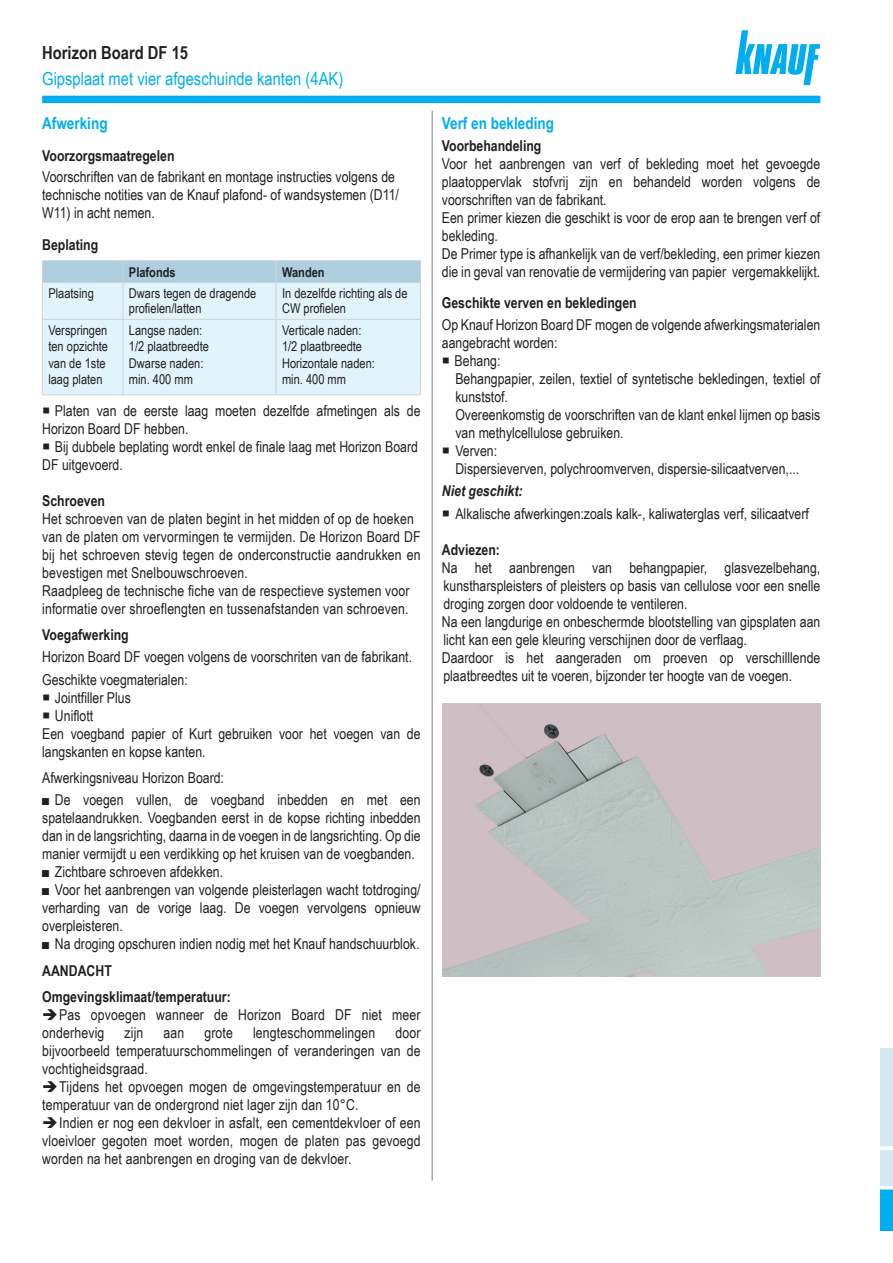
<style>
.page{position:relative;width:893px;height:1263px;background:#fff}
.page>*{position:absolute;margin:0;border:0;box-sizing:border-box;transform-origin:0 0}
.t1{font:18px "Arial Narrow";color:#00aeef}
.t2{font:700 18px "Arial Narrow";color:#231f20}
.t3{font:700 16.5px "Arial Narrow";color:#00aeef}
.t4{font:15px/18px "Arial Narrow";color:#231f20}
.t5{font:700 15px/26.5px "Arial Narrow";color:#231f20}
.t6{font:italic 700 15px "Arial Narrow";color:#231f20}
.t7{font:13.5px/16.2px "Arial Narrow";color:#231f20}
.t8{font:700 13.5px "Arial Narrow";color:#231f20}
</style>
<div class="page">
<div style="left:42px;top:96px;width:778px;height:7px;background:#00aeef"></div>
<svg style="left:735px;top:30px;width:85px;height:55px"></svg>
<hr style="left:432px;top:111px;width:1px;height:1070px;background:#869096">
<hr style="left:42px;top:260px;width:81px;height:1px;background:#d1d2d4">
<hr style="left:123px;top:260px;width:153px;height:1px;background:#d1d2d4">
<hr style="left:276px;top:260px;width:145px;height:1px;background:#d1d2d4">
<svg style="left:42px;top:261px;width:379px;height:134px;background:#d8edf7"></svg>
<hr style="left:42px;top:282px;width:81px;height:1px;background:#d1d2d4">
<hr style="left:42px;top:283px;width:1px;height:36px;background:#d1d2d4">
<hr style="left:123px;top:282px;width:153px;height:1px;background:#d1d2d4">
<hr style="left:123px;top:283px;width:1px;height:36px;background:#d1d2d4">
<hr style="left:276px;top:282px;width:145px;height:1px;background:#d1d2d4">
<hr style="left:276px;top:283px;width:1px;height:36px;background:#d1d2d4">
<hr style="left:420px;top:283px;width:1px;height:36px;background:#d1d2d4">
<hr style="left:42px;top:319px;width:81px;height:1px;background:#d1d2d4">
<hr style="left:42px;top:319px;width:1px;height:76px;background:#d1d2d4">
<hr style="left:123px;top:319px;width:153px;height:1px;background:#d1d2d4">
<hr style="left:123px;top:319px;width:1px;height:76px;background:#d1d2d4">
<hr style="left:276px;top:319px;width:145px;height:1px;background:#d1d2d4">
<hr style="left:276px;top:319px;width:1px;height:76px;background:#d1d2d4">
<hr style="left:420px;top:319px;width:1px;height:76px;background:#d1d2d4">
<hr style="left:42px;top:395px;width:81px;height:1px;background:#d1d2d4">
<hr style="left:123px;top:395px;width:153px;height:1px;background:#d1d2d4">
<hr style="left:276px;top:395px;width:145px;height:1px;background:#d1d2d4">
<div style="left:880px;top:1049px;width:13px;height:139px;background:#d4e8f1"></div>
<div style="left:880px;top:1188px;width:13px;height:42px;background:#00aeef"></div>
<svg style="left:880px;top:1147px;width:13px;height:3px"></svg>
<svg style="left:880px;top:1186px;width:13px;height:3px"></svg>
<img style="left:442px;top:704px;width:378px;height:273px">
<p class="t2" style="left:42px;top:39px;width:147px">Horizon Board DF 15</p>
<p class="t1" style="left:42px;top:65px;width:303px">Gipsplaat met vier afgeschuinde kanten (4AK)</p>
<p class="t3" style="left:42px;top:110px;width:67px">Afwerking</p>
<p class="t5" style="left:42px;top:142px;width:134px">Voorzorgsmaatregelen</p>
<p class="t4" style="left:42px;top:167px;width:358px">Voorschriften van de fabrikant en montage instructies volgens de technische notities van de Knauf plafond- of wandsystemen (D11/<br>W11) in acht nemen.</p>
<p class="t5" style="left:42px;top:231px;width:58px">Beplating</p>
<p class="t8" style="left:129px;top:262px;width:48px">Plafonds</p>
<p class="t8" style="left:282px;top:262px;width:44px">Wanden</p>
<p class="t7" style="left:48px;top:285px;width:47px">Plaatsing</p>
<p class="t7" style="left:129px;top:286px;width:129px;line-height:15px">Dwars tegen de dragende profielen/latten</p>
<p class="t7" style="left:282px;top:286px;width:127px;line-height:15px">In dezelfde richting als de<br>CW profielen</p>
<p class="t7" style="left:48px;top:322px;width:61px">Verspringen ten opzichte van de 1ste laag platen</p>
<p class="t7" style="left:129px;top:322px;width:82px">Langse naden:<br>1/2 plaatbreedte<br>Dwarse naden: min. 400 mm</p>
<p class="t7" style="left:282px;top:322px;width:94px">Verticale naden:<br>1/2 plaatbreedte<br>Horizontale naden: min. 400 mm</p>
<p class="t4" style="left:42px;top:401px;width:380px;text-indent:13px">Platen van de eerste laag moeten dezelfde afmetingen als de<br>Horizon Board DF hebben.</p>
<p class="t4" style="left:42px;top:437px;width:377px;text-indent:13px">Bij dubbele beplating wordt enkel de finale laag met Horizon Board<br>DF uitgevoerd.</p>
<p class="t5" style="left:42px;top:486px;width:64px">Schroeven</p>
<p class="t4" style="left:42px;top:509px;width:380px">Het schroeven van de platen begint in het midden of op de hoeken van de platen om vervormingen te vermijden. De Horizon Board DF bij het schroeven stevig tegen de onderconstructie aandrukken en bevestigen met Snelbouwschroeven.<br>Raadpleeg de technische fiche van de respectieve systemen voor informatie over shroeflengten en tussenafstanden van schroeven.</p>
<p class="t5" style="left:42px;top:621px;width:88px">Voegafwerking</p>
<p class="t4" style="left:42px;top:645px;width:371px;line-height:22.2px">Horizon Board DF voegen volgens de voorschriten van de fabrikant.<br>Geschikte voegmaterialen:</p>
<p class="t4" style="left:55px;top:688px;width:77px">Jointfiller Plus</p>
<p class="t4" style="left:55px;top:706px;width:40px">Uniflott</p>
<p class="t4" style="left:42px;top:724px;width:380px">Een voegband papier of Kurt gebruiken voor het voegen van de</p>
<p class="t4" style="left:42px;top:742px;width:165px">langskanten en kopse kanten.</p>
<p class="t4" style="left:42px;top:768px;width:183px">Afwerkingsniveau Horizon Board:</p>
<p class="t4" style="left:42px;top:790px;width:380px;text-align:justify">■ De voegen vullen, de voegband inbedden en met een spatelaandrukken. Voegbanden eerst in de kopse richting inbedden dan in de langsrichting, daarna in de voegen in de langsrichting. Op die manier vermijdt u een verdikking op het kruisen van de voegbanden.</p>
<p class="t4" style="left:42px;top:862px;width:182px">■ Zichtbare schroeven afdekken.</p>
<p class="t4" style="left:42px;top:880px;width:380px;text-align:justify">■ Voor het aanbrengen van volgende pleisterlagen wacht totdroging/ verharding van de vorige laag. De voegen vervolgens opnieuw overpleisteren.</p>
<p class="t4" style="left:42px;top:934px;width:379px">■ Na droging opschuren indien nodig met het Knauf handschuurblok.</p>
<p class="t5" style="left:42px;top:956px;width:190px">AANDACHT<br>Omgevingsklimaat/temperatuur:</p>
<p class="t4" style="left:42px;top:1005px;width:380px;text-indent:17px">Pas opvoegen wanneer de Horizon Board DF niet meer onderhevig</p>
<p class="t4" style="left:42px;top:1023px;width:380px;text-align:justify;text-indent:353px">door bijvoorbeeld temperatuurschommelingen of veranderingen van de vochtigheidsgraad.</p>
<p class="t4" style="left:42px;top:1077px;width:380px;text-indent:17px">Tijdens het opvoegen mogen de omgevingstemperatuur en de temperatuur van de ondergrond niet lager zijn dan 10°C.</p>
<p class="t4" style="left:42px;top:1113px;width:380px;text-align:justify;text-indent:17px">Indien er nog een dekvloer in asfalt, een cementdekvloer of een vloeivloer gegoten moet worden, mogen de platen pas gevoegd worden na het aanbrengen en droging van de dekvloer.</p>
<p class="t4" style="left:124px;top:1023px;width:20px">zijn</p>
<p class="t4" style="left:163px;top:1023px;width:22px">aan</p>
<p class="t4" style="left:204px;top:1023px;width:30px">grote</p>
<p class="t4" style="left:253px;top:1023px;width:124px">lengteschommelingen</p>
<p class="t3" style="left:442px;top:110px;width:114px">Verf en bekleding</p>
<p class="t5" style="left:442px;top:132px;width:101px">Voorbehandeling</p>
<p class="t4" style="left:442px;top:154px;width:380px">Voor het aanbrengen van verf of bekleding moet het gevoegde plaatoppervlak stofvrij zijn en behandeld worden volgens de voorschriften van de fabrikant.<br>Een primer kiezen die geschikt is voor de erop aan te brengen verf of bekleding.<br>De Primer type is afhankelijk van de verf/bekleding, een primer kiezen die in geval van renovatie de vermijdering van papier vergemakkelijkt.</p>
<p class="t5" style="left:442px;top:288px;width:196px">Geschikte verven en bekledingen</p>
<p class="t4" style="left:442px;top:315px;width:380px">Op Knauf Horizon Board DF mogen de volgende afwerkingsmaterialen</p>
<p class="t4" style="left:442px;top:333px;width:117px">aangebracht worden:</p>
<p class="t4" style="left:455px;top:351px;width:47px">Behang:</p>
<p class="t4" style="left:455px;top:369px;width:366px">Behangpapier, zeilen, textiel of syntetische bekledingen, textiel of</p>
<p class="t4" style="left:455px;top:387px;width:54px">kunststof.</p>
<p class="t4" style="left:455px;top:405px;width:366px">Overeenkomstig de voorschriften van de klant enkel lijmen op basis</p>
<p class="t4" style="left:455px;top:423px;width:170px">van methylcellulose gebruiken.</p>
<p class="t4" style="left:455px;top:441px;width:43px">Verven:</p>
<p class="t4" style="left:455px;top:459px;width:345px">Dispersieverven, polychroomverven, dispersie-silicaatverven,...</p>
<p class="t6" style="left:442px;top:480px;width:82px">Niet geschikt:</p>
<p class="t4" style="left:455px;top:504px;width:355px">Alkalische afwerkingen:zoals kalk-, kaliwaterglas verf, silicaatverf</p>
<p class="t5" style="left:442px;top:535px;width:60px">Adviezen:</p>
<p class="t4" style="left:442px;top:558px;width:380px">Na het aanbrengen van behangpapier, glasvezelbehang, kunstharspleisters of pleisters op basis van cellulose voor een snelle droging zorgen door voldoende te ventileren.<br>Na een langdurige en onbeschermde blootstelling van gipsplaten aan licht kan een gele kleuring verschijnen door de verflaag.<br>Daardoor is het aangeraden om proeven op verschilllende plaatbreedtes uit te voeren, bijzonder ter hoogte van de voegen.</p>
</div>
